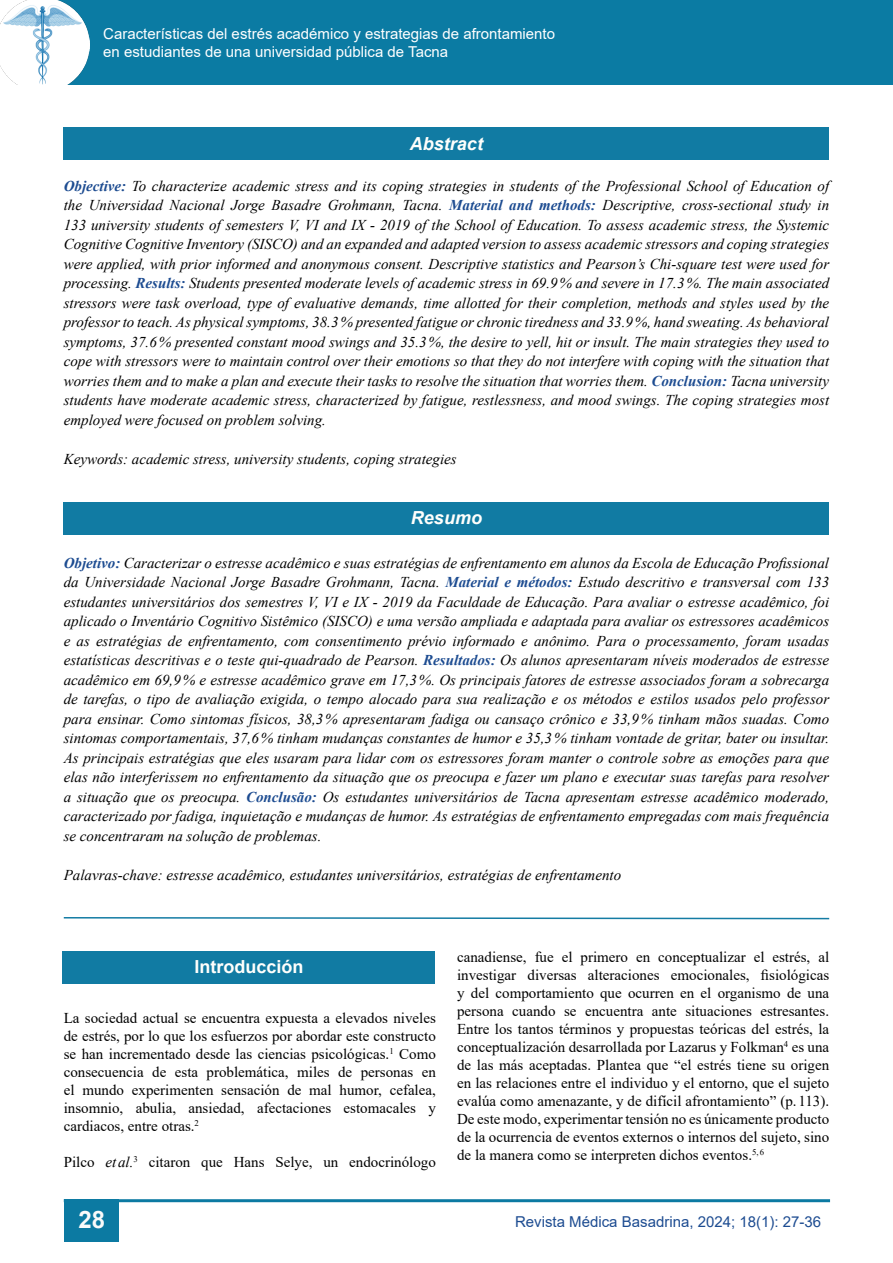
<style>
.page{position:relative;width:893px;height:1263px;background:#fff}
.page>*{position:absolute;margin:0;border:0;box-sizing:border-box;transform-origin:0 0}
.t1{font:700 24px "Arial";color:#fafafa}
.t2{font:italic 700 18px "Arial";color:#fffffc}
.t3{font:700 18px "Arial";color:#fffffc}
.t4{font:italic 15px/19.5px "Times New Roman";color:#000;text-align:justify}
.t5{font:15px/18px "Times New Roman";color:#000;text-align:justify}
.t6{font:15px/18px "Arial";color:#fff}
.t7{font:15px "Arial";color:#1d4c91}
.s1{font-weight:700;color:#1d4c91}
.s2{font-style:italic}
</style>
<div class="page">
<div style="left:0;top:0;width:892px;height:85px;background:#0b7ba3"></div>
<hr style="left:64px;top:1199px;width:766px;height:3px;background:#0c7aa2">
<div style="left:64px;top:1199px;width:54px;height:42px;background:#0c7aa2"></div>
<img style="left:0;top:0;width:90px;height:85px">
<svg style="left:63px;top:917px;width:767px;height:3px"></svg>
<div style="left:64px;top:502px;width:765px;height:32px;background:#117ba3"></div>
<div style="left:64px;top:128px;width:765px;height:32px;background:#117ba3"></div>
<div style="left:63px;top:951px;width:372px;height:33px;background:#117ba3"></div>
<p class="t6" style="left:103px;top:24px;width:453px">Características del estrés académico y estrategias de afrontamiento en estudiantes de una universidad pública de Tacna</p>
<p class="t2" style="left:410px;top:131px;width:75px">Abstract</p>
<p class="t4" style="left:64px;top:176px;width:767px"><span class="s1">Objective:</span> To characterize academic stress and its coping strategies in students of the Professional School of Education of the Universidad Nacional Jorge Basadre Grohmann, Tacna. <span class="s1">Material and methods:</span> Descriptive, cross-sectional study in 133 university students of semesters V, VI and IX - 2019 of the School of Education. To assess academic stress, the Systemic Cognitive Cognitive Inventory (SISCO) and an expanded and adapted version to assess academic stressors and coping strategies were applied, with prior informed and anonymous consent. Descriptive statistics and Pearson’s Chi-square test were used for processing. <span class="s1">Results:</span> Students presented moderate levels of academic stress in 69.9% and severe in 17.3%. The main associated stressors were task overload, type of evaluative demands, time allotted for their completion, methods and styles used by the professor to teach. As physical symptoms, 38.3% presented fatigue or chronic tiredness and 33.9%, hand sweating. As behavioral symptoms, 37.6% presented constant mood swings and 35.3%, the desire to yell, hit or insult. The main strategies they used to cope with stressors were to maintain control over their emotions so that they do not interfere with coping with the situation that worries them and to make a plan and execute their tasks to resolve the situation that worries them. <span class="s1">Conclusion:</span> Tacna university students have moderate academic stress, characterized by fatigue, restlessness, and mood swings. The coping strategies most employed were focused on problem solving.</p>
<p class="t4" style="left:64px;top:449px;width:395px">Keywords: academic stress, university students, coping strategies</p>
<p class="t2" style="left:411px;top:506px;width:73px">Resumo</p>
<p class="t4" style="left:64px;top:553px;width:767px"><span class="s1">Objetivo:</span> Caracterizar o estresse acadêmico e suas estratégias de enfrentamento em alunos da Escola de Educação Profissional da Universidade Nacional Jorge Basadre Grohmann, Tacna. <span class="s1">Material e métodos:</span> Estudo descritivo e transversal com 133 estudantes universitários dos semestres V, VI e IX - 2019 da Faculdade de Educação. Para avaliar o estresse acadêmico, foi aplicado o Inventário Cognitivo Sistêmico (SISCO) e uma versão ampliada e adaptada para avaliar os estressores acadêmicos e as estratégias de enfrentamento, com consentimento prévio informado e anônimo. Para o processamento, foram usadas estatísticas descritivas e o teste qui-quadrado de Pearson. <span class="s1">Resultados:</span> Os alunos apresentaram níveis moderados de estresse acadêmico em 69,9% e estresse acadêmico grave em 17,3%. Os principais fatores de estresse associados foram a sobrecarga de tarefas, o tipo de avaliação exigida, o tempo alocado para sua realização e os métodos e estilos usados pelo professor para ensinar. Como sintomas físicos, 38,3% apresentaram fadiga ou cansaço crônico e 33,9% tinham mãos suadas. Como sintomas comportamentais, 37,6% tinham mudanças constantes de humor e 35,3% tinham vontade de gritar, bater ou insultar.<br>As principais estratégias que eles usaram para lidar com os estressores foram manter o controle sobre as emoções para que elas não interferissem no enfrentamento da situação que os preocupa e fazer um plano e executar suas tarefas para resolver a situação que os preocupa. <span class="s1">Conclusão:</span> Os estudantes universitários de Tacna apresentam estresse acadêmico moderado, caracterizado por fadiga, inquietação e mudanças de humor. As estratégias de enfrentamento empregadas com mais frequência se concentraram na solução de problemas.</p>
<p class="t4" style="left:64px;top:865px;width:559px">Palavras-chave: estresse acadêmico, estudantes universitários, estratégias de enfrentamento</p>
<p class="t3" style="left:194px;top:954px;width:111px">Introducción</p>
<p class="t5" style="left:64px;top:1008px;width:374px">La sociedad actual se encuentra expuesta a elevados niveles de estrés, por lo que los esfuerzos por abordar este constructo se han incrementado desde las ciencias psicológicas.<sup>1</sup> Como consecuencia de esta problemática, miles de personas en el mundo experimenten sensación de mal humor, cefalea, insomnio, abulia, ansiedad, afectaciones estomacales y cardiacos, entre otras.<sup>2</sup></p>
<p class="t5" style="left:64px;top:1152px;width:374px">Pilco <span class="s2">et al.</span><sup>3</sup> citaron que Hans Selye, un endocrinólogo</p>
<p class="t5" style="left:457px;top:947px;width:374px">canadiense, fue el primero en conceptualizar el estrés, al investigar diversas alteraciones emocionales, fisiológicas y del comportamiento que ocurren en el organismo de una persona cuando se encuentra ante situaciones estresantes.<br>Entre los tantos términos y propuestas teóricas del estrés, la conceptualización desarrollada por Lazarus y Folkman<sup>4</sup> es una de las más aceptadas. Plantea que “el estrés tiene su origen en las relaciones entre el individuo y el entorno, que el sujeto evalúa como amenazante, y de difícil afrontamiento” (p.113).<br>De este modo, experimentar tensión no es únicamente producto de la ocurrencia de eventos externos o internos del sujeto, sino de la manera como se interpreten dichos eventos.<sup>5,6</sup></p>
<h1 class="t1" style="left:78px;top:1203px;width:28px">28</h1>
<p class="t7" style="left:515px;top:1211px;width:307px">Revista Médica Basadrina, 2024; 18(1): 27-36</p>
</div>
